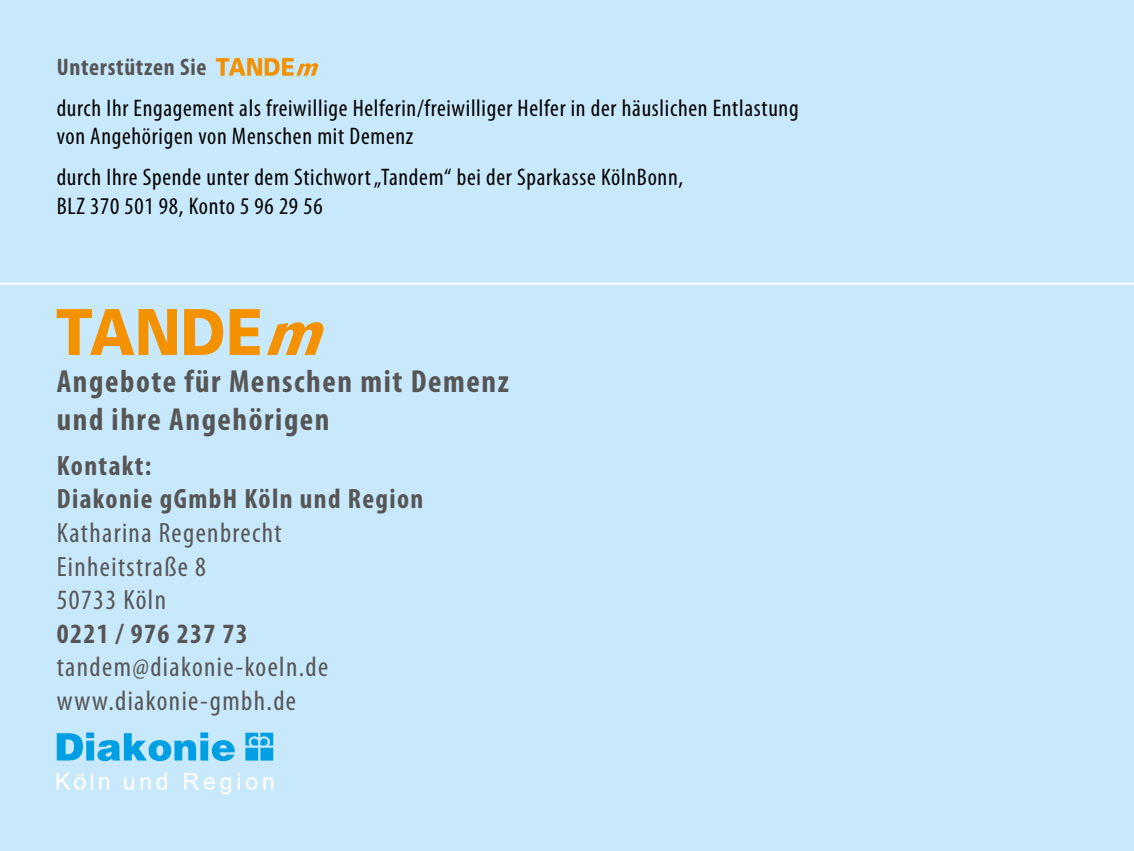
<style>
.page{position:relative;width:1134px;height:851px;background:#fff}
.page>*{position:absolute;margin:0;border:0;box-sizing:border-box;transform-origin:0 0}
.t1{font:700 condensed 32px/38.4px "Myriad Pro";letter-spacing:.05em;color:#565656}
.t2{font:condensed 28px/33.6px "Myriad Pro";letter-spacing:.05em;color:#565656}
.t3{font:700 condensed 28px/33.6px "Myriad Pro";letter-spacing:.05em;color:#565656}
.t4{font:condensed 24px/28.8px "Myriad Pro";letter-spacing:.03em;color:#000}
.t5{font:700 condensed 24px "Myriad Pro";letter-spacing:.03em;color:#565656}
</style>
<div class="page">
<div style="left:0;top:0;width:1134px;height:850px;background:#c8e8fb"></div>
<hr style="left:0;top:282px;width:1134px;height:2px;background:#fff">
<svg style="left:216px;top:58px;width:102px;height:18px"></svg>
<svg style="left:57px;top:309px;width:120px;height:46px"></svg>
<svg style="left:184px;top:309px;width:39px;height:46px"></svg>
<svg style="left:230px;top:309px;width:30px;height:46px"></svg>
<svg style="left:267px;top:322px;width:57px;height:33px"></svg>
<svg style="left:57px;top:732px;width:216px;height:62px"></svg>
<p class="t5" style="left:57px;top:52px;width:151px">Unterstützen Sie</p>
<p class="t4" style="left:57px;top:93px;width:743px">durch Ihr Engagement als freiwillige Helferin/freiwilliger Helfer in der häuslichen Entlastung von Angehörigen von Menschen mit Demenz</p>
<p class="t4" style="left:57px;top:162px;width:628px">durch Ihre Spende unter dem Stichwort „Tandem“ bei der Sparkasse KölnBonn,<br>BLZ 370 501 98, Konto 5 96 29 56</p>
<h1 class="t1" style="left:57px;top:361px;width:454px">Angebote für Menschen mit Demenz und ihre Angehörigen</h1>
<p class="t3" style="left:57px;top:448px;width:368px">Kontakt:<br>Diakonie gGmbH Köln und Region</p>
<p class="t2" style="left:57px;top:515px;width:226px">Katharina Regenbrecht<br>Einheitstraße 8<br>50733 Köln</p>
<p class="t3" style="left:57px;top:616px;width:193px">0221 / 976 237 73</p>
<p class="t2" style="left:57px;top:650px;width:273px">tandem@diakonie-koeln.de www.diakonie-gmbh.de</p>
</div>
